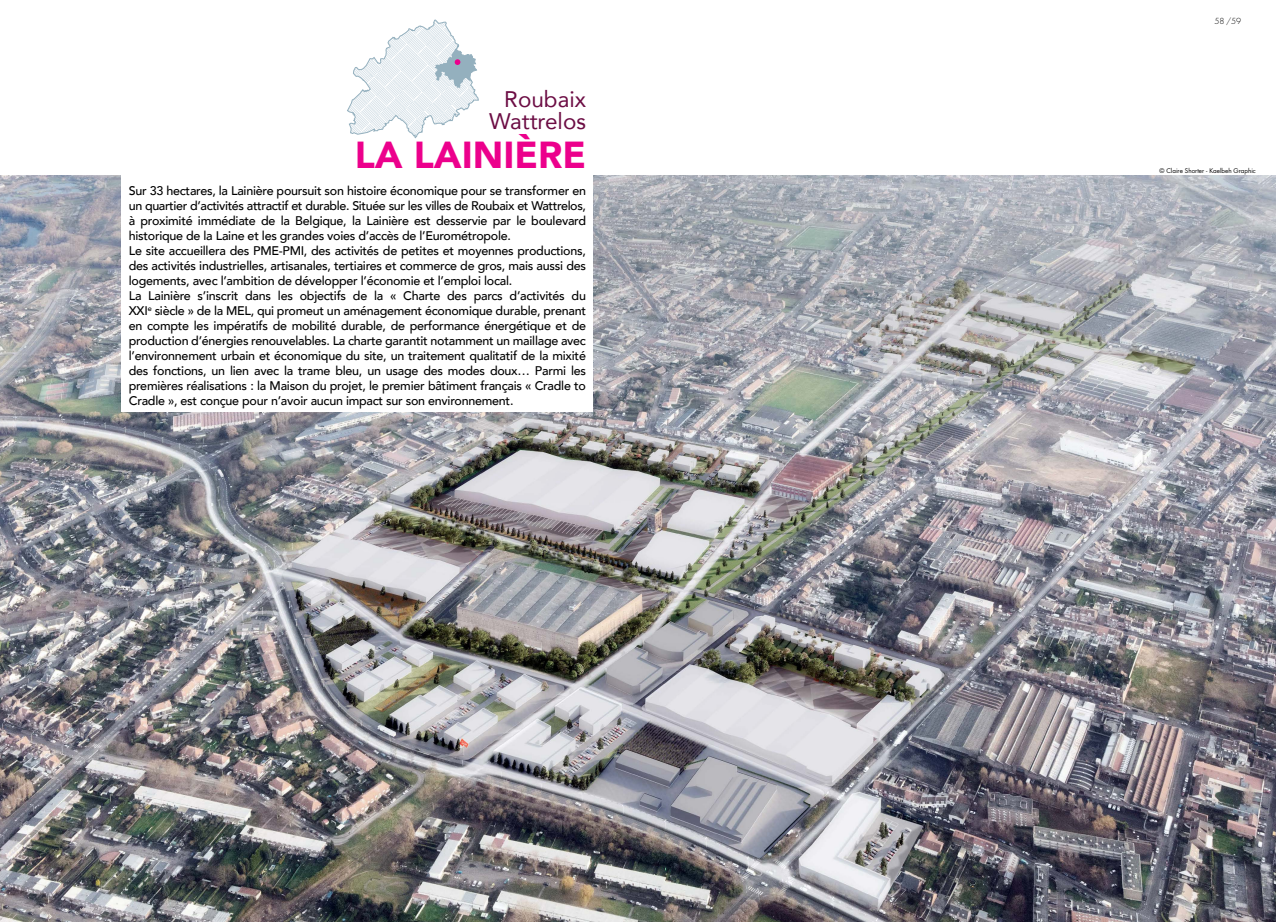
<style>
.page{position:relative;width:1276px;height:922px;background:#fff}
.page>*{position:absolute;margin:0;border:0;box-sizing:border-box;transform-origin:0 0}
.t1{font:900 37.5px "Avenir";color:#ec008c}
.t2{font:22.5px/22.5px "Avenir";color:#6c0d44;text-align:right}
.t3{font:500 12.5px/15px "Avenir";letter-spacing:-.02em;color:#000}
.t4{font:300 8.12px "Futura Std";color:#000}
.t5{font:6.25px "Futura Std";color:#000}
</style>
<div class="page">
<img style="left:0;top:175px;width:1276px;height:746px">
<div style="left:122px;top:175px;width:471px;height:237px;background:#fff"></div>
<svg style="left:347px;top:19px;width:132px;height:119px"></svg>
<h2 class="t2" style="left:489px;top:87px;width:98px">Roubaix<br>Wattrelos</h2>
<h1 class="t1" style="left:355px;top:123px;width:233px">LA LAINIÈRE</h1>
<p class="t3" style="left:129px;top:182px;width:459px">Sur 33 hectares, la Lainière poursuit son histoire économique pour se transformer en un quartier d’activités attractif et durable. Située sur les villes de Roubaix et Wattrelos, à proximité immédiate de la Belgique, la Lainière est desservie par le boulevard historique de la Laine et les grandes voies d’accès de l’Eurométropole.<br>Le site accueillera des PME-PMI, des activités de petites et moyennes productions, des activités industrielles, artisanales, tertiaires et commerce de gros, mais aussi des logements, avec l’ambition de développer l’économie et l’emploi local.<br>La Lainière s’inscrit dans les objectifs de la « Charte des parcs d’activités du XXI<sup>e</sup> siècle » de la MEL, qui promeut un aménagement économique durable, prenant en compte les impératifs de mobilité durable, de performance énergétique et de production d’énergies renouvelables. La charte garantit notamment un maillage avec l’environnement urbain et économique du site, un traitement qualitatif de la mixité des fonctions, un lien avec la trame bleu, un usage des modes doux… Parmi les premières réalisations : la Maison du projet, le premier bâtiment français « Cradle to Cradle », est conçue pour n’avoir aucun impact sur son environnement.</p>
<p class="t4" style="left:1214px;top:17px;width:28px">58 /59</p>
<p class="t5" style="left:1159px;top:166px;width:98px">© Claire Shorter - Kaelbeh Graphic</p>
</div>
